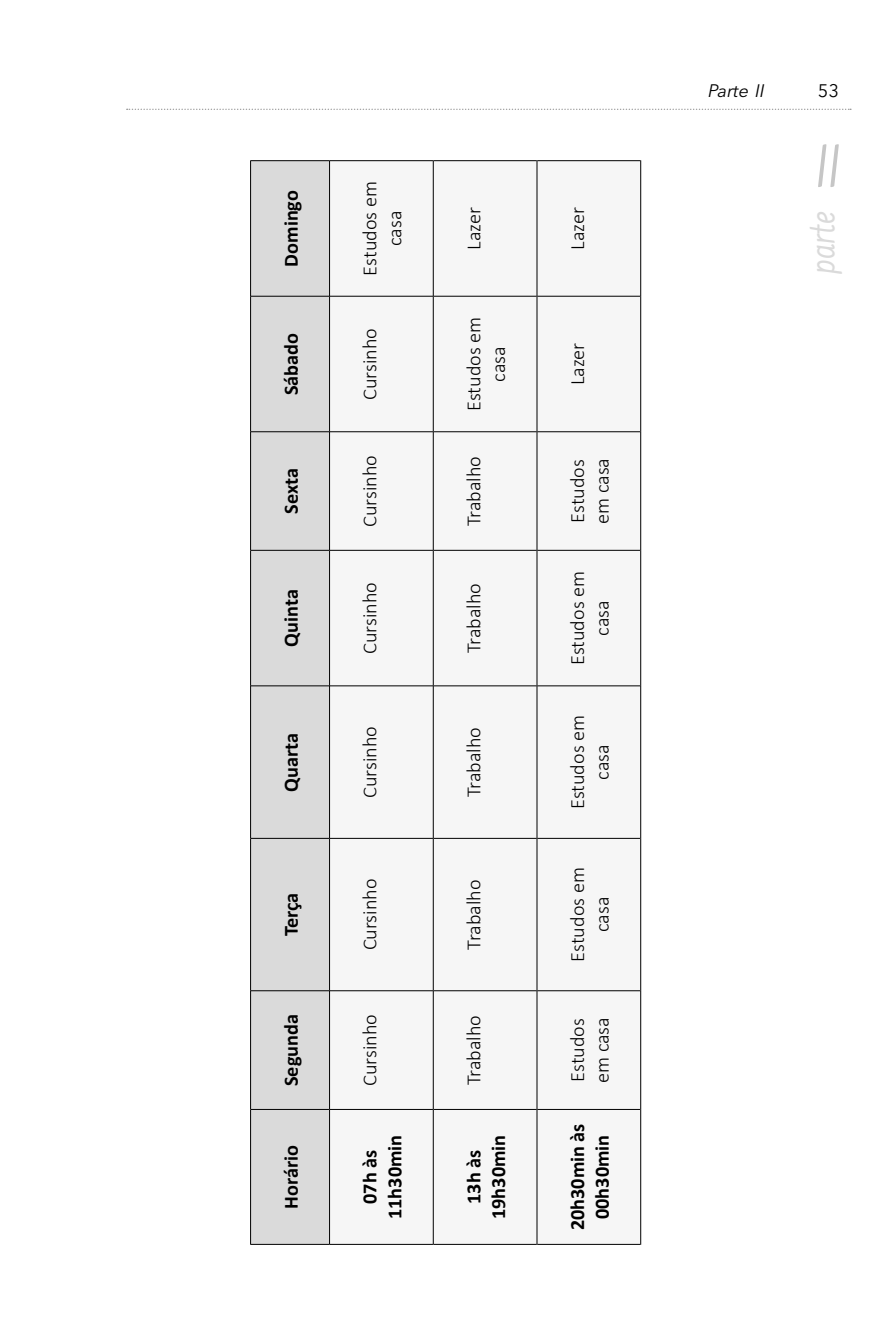
<style>
.page{position:relative;width:893px;height:1343px;background:#fff}
.page>*{position:absolute;margin:0;border:0;box-sizing:border-box;transform-origin:0 0}
.t1{font:63px "Farsan";color:#c6c6c6}
.t2{font:38.25px "Farsan";letter-spacing:-.005em;color:#dadada}
.tabela_corpo{font:300 20.25px/24.8px "Calibri";color:#000;text-align:center}
.tabela_tit{font:700 20.25px "Calibri";color:#000}
.tabela_corpo-2{font:700 20.25px/24.8px "Calibri";color:#000;text-align:center}
.t3{font:italic 18px "Avenir Next LT Pro";color:#000}
.t4{font:18px "Avenir Next LT Pro";color:#000}
</style>
<div class="page">
<svg style="left:127px;top:109px;width:724px;height:1px"></svg>
<div style="left:251px;top:161px;width:78px;height:1083px;background:#dadada"></div>
<div style="left:330px;top:161px;width:310px;height:1083px;background:#f6f6f6"></div>
<hr style="left:251px;top:1109px;width:78px;height:1px;background:#000">
<hr style="left:251px;top:990px;width:78px;height:1px;background:#000">
<hr style="left:251px;top:838px;width:78px;height:1px;background:#000">
<hr style="left:251px;top:685px;width:78px;height:1px;background:#000">
<hr style="left:251px;top:550px;width:78px;height:1px;background:#000">
<hr style="left:251px;top:431px;width:78px;height:1px;background:#000">
<hr style="left:251px;top:296px;width:78px;height:1px;background:#000">
<hr style="left:330px;top:1109px;width:103px;height:1px;background:#000">
<hr style="left:330px;top:990px;width:103px;height:1px;background:#000">
<hr style="left:330px;top:838px;width:103px;height:1px;background:#000">
<hr style="left:330px;top:685px;width:103px;height:1px;background:#000">
<hr style="left:330px;top:550px;width:103px;height:1px;background:#000">
<hr style="left:330px;top:431px;width:103px;height:1px;background:#000">
<hr style="left:330px;top:296px;width:103px;height:1px;background:#000">
<hr style="left:433px;top:1109px;width:1px;height:136px;background:#000">
<hr style="left:433px;top:991px;width:1px;height:118px;background:#000">
<hr style="left:434px;top:1109px;width:103px;height:1px;background:#000">
<hr style="left:433px;top:838px;width:1px;height:153px;background:#000">
<hr style="left:434px;top:990px;width:103px;height:1px;background:#000">
<hr style="left:433px;top:686px;width:1px;height:152px;background:#000">
<hr style="left:434px;top:838px;width:103px;height:1px;background:#000">
<hr style="left:433px;top:550px;width:1px;height:136px;background:#000">
<hr style="left:434px;top:685px;width:103px;height:1px;background:#000">
<hr style="left:433px;top:432px;width:1px;height:118px;background:#000">
<hr style="left:434px;top:550px;width:103px;height:1px;background:#000">
<hr style="left:433px;top:296px;width:1px;height:136px;background:#000">
<hr style="left:434px;top:431px;width:103px;height:1px;background:#000">
<hr style="left:433px;top:160px;width:1px;height:136px;background:#000">
<hr style="left:434px;top:296px;width:103px;height:1px;background:#000">
<hr style="left:537px;top:1109px;width:1px;height:136px;background:#000">
<hr style="left:537px;top:991px;width:1px;height:118px;background:#000">
<hr style="left:537px;top:1109px;width:103px;height:1px;background:#000">
<hr style="left:537px;top:838px;width:1px;height:153px;background:#000">
<hr style="left:537px;top:990px;width:103px;height:1px;background:#000">
<hr style="left:537px;top:686px;width:1px;height:152px;background:#000">
<hr style="left:537px;top:838px;width:103px;height:1px;background:#000">
<hr style="left:537px;top:550px;width:1px;height:136px;background:#000">
<hr style="left:537px;top:685px;width:103px;height:1px;background:#000">
<hr style="left:537px;top:432px;width:1px;height:118px;background:#000">
<hr style="left:537px;top:550px;width:103px;height:1px;background:#000">
<hr style="left:537px;top:296px;width:1px;height:136px;background:#000">
<hr style="left:537px;top:431px;width:103px;height:1px;background:#000">
<hr style="left:537px;top:160px;width:1px;height:136px;background:#000">
<hr style="left:537px;top:296px;width:103px;height:1px;background:#000">
<hr style="left:330px;top:1244px;width:103px;height:1px;background:#000">
<hr style="left:330px;top:160px;width:103px;height:1px;background:#000">
<hr style="left:434px;top:1244px;width:103px;height:1px;background:#000">
<hr style="left:434px;top:160px;width:103px;height:1px;background:#000">
<hr style="left:537px;top:1244px;width:103px;height:1px;background:#000">
<hr style="left:537px;top:160px;width:103px;height:1px;background:#000">
<hr style="left:640px;top:1109px;width:1px;height:136px;background:#000">
<hr style="left:640px;top:991px;width:1px;height:118px;background:#000">
<hr style="left:640px;top:838px;width:1px;height:153px;background:#000">
<hr style="left:640px;top:686px;width:1px;height:152px;background:#000">
<hr style="left:640px;top:550px;width:1px;height:136px;background:#000">
<hr style="left:640px;top:432px;width:1px;height:118px;background:#000">
<hr style="left:640px;top:296px;width:1px;height:136px;background:#000">
<hr style="left:640px;top:160px;width:1px;height:136px;background:#000">
<hr style="left:250px;top:1109px;width:1px;height:136px;background:#000">
<hr style="left:251px;top:1244px;width:78px;height:1px;background:#000">
<hr style="left:250px;top:991px;width:1px;height:118px;background:#000">
<hr style="left:250px;top:838px;width:1px;height:153px;background:#000">
<hr style="left:250px;top:686px;width:1px;height:152px;background:#000">
<hr style="left:250px;top:550px;width:1px;height:136px;background:#000">
<hr style="left:250px;top:432px;width:1px;height:118px;background:#000">
<hr style="left:250px;top:296px;width:1px;height:136px;background:#000">
<hr style="left:250px;top:160px;width:1px;height:136px;background:#000">
<hr style="left:251px;top:160px;width:78px;height:1px;background:#000">
<hr style="left:329px;top:1109px;width:1px;height:136px;background:#000">
<hr style="left:329px;top:991px;width:1px;height:118px;background:#000">
<hr style="left:329px;top:838px;width:1px;height:153px;background:#000">
<hr style="left:329px;top:686px;width:1px;height:152px;background:#000">
<hr style="left:329px;top:550px;width:1px;height:136px;background:#000">
<hr style="left:329px;top:432px;width:1px;height:118px;background:#000">
<hr style="left:329px;top:296px;width:1px;height:136px;background:#000">
<hr style="left:329px;top:160px;width:1px;height:136px;background:#000">
<p class="tabela_tit" style="left:277px;top:267px;width:78px;rotate:-90deg">Domingo</p>
<p class="tabela_tit" style="left:277px;top:395px;width:64px;rotate:-90deg">Sábado</p>
<p class="tabela_tit" style="left:277px;top:514px;width:47px;rotate:-90deg">Sexta</p>
<p class="tabela_tit" style="left:277px;top:647px;width:59px;rotate:-90deg">Quinta</p>
<p class="tabela_tit" style="left:277px;top:791px;width:60px;rotate:-90deg">Quarta</p>
<p class="tabela_tit" style="left:277px;top:936px;width:45px;rotate:-90deg">Terça</p>
<p class="tabela_tit" style="left:277px;top:1086px;width:73px;rotate:-90deg">Segunda</p>
<p class="tabela_tit" style="left:277px;top:1209px;width:65px;rotate:-90deg">Horário</p>
<p class="tabela_corpo" style="left:359px;top:276px;width:96px;rotate:-90deg">Estudos em casa</p>
<p class="tabela_corpo" style="left:359px;top:400px;width:73px;rotate:-90deg">Cursinho</p>
<p class="tabela_corpo" style="left:359px;top:527px;width:73px;rotate:-90deg">Cursinho</p>
<p class="tabela_corpo" style="left:359px;top:654px;width:73px;rotate:-90deg">Cursinho</p>
<p class="tabela_corpo" style="left:359px;top:798px;width:73px;rotate:-90deg">Cursinho</p>
<p class="tabela_corpo" style="left:359px;top:950px;width:73px;rotate:-90deg">Cursinho</p>
<p class="tabela_corpo" style="left:359px;top:1086px;width:73px;rotate:-90deg">Cursinho</p>
<p class="tabela_corpo-2" style="left:359px;top:1219px;width:86px;rotate:-90deg">07h às<br>11h30min</p>
<p class="tabela_corpo" style="left:463px;top:250px;width:44px;rotate:-90deg">Lazer</p>
<p class="tabela_corpo" style="left:463px;top:411px;width:96px;rotate:-90deg">Estudos em casa</p>
<p class="tabela_corpo" style="left:463px;top:526px;width:72px;rotate:-90deg">Trabalho</p>
<p class="tabela_corpo" style="left:463px;top:653px;width:72px;rotate:-90deg">Trabalho</p>
<p class="tabela_corpo" style="left:463px;top:797px;width:72px;rotate:-90deg">Trabalho</p>
<p class="tabela_corpo" style="left:463px;top:950px;width:72px;rotate:-90deg">Trabalho</p>
<p class="tabela_corpo" style="left:463px;top:1085px;width:72px;rotate:-90deg">Trabalho</p>
<p class="tabela_corpo-2" style="left:462px;top:1219px;width:86px;rotate:-90deg">13h às<br>19h30min</p>
<p class="tabela_corpo" style="left:567px;top:250px;width:44px;rotate:-90deg">Lazer</p>
<p class="tabela_corpo" style="left:567px;top:385px;width:44px;rotate:-90deg">Lazer</p>
<p class="tabela_corpo" style="left:567px;top:524px;width:67px;text-align:left;rotate:-90deg">Estudos em casa</p>
<p class="tabela_corpo" style="left:567px;top:665px;width:96px;rotate:-90deg">Estudos em casa</p>
<p class="tabela_corpo" style="left:567px;top:809px;width:96px;rotate:-90deg">Estudos em casa</p>
<p class="tabela_corpo" style="left:567px;top:962px;width:96px;rotate:-90deg">Estudos em casa</p>
<p class="tabela_corpo" style="left:567px;top:1083px;width:67px;text-align:left;rotate:-90deg">Estudos em casa</p>
<p class="tabela_corpo-2" style="left:566px;top:1230px;width:108px;rotate:-90deg">20h30min às<br>00h30min</p>
<p class="t3" style="left:708px;top:80px;width:58px">Parte II</p>
<p class="t4" style="left:818px;top:80px;width:23px">53</p>
<h1 class="t1" style="left:816px;top:124px;width:26px">II</h1>
<h2 class="t2" style="left:797px;top:274px;width:64px;rotate:-90deg">parte</h2>
</div>
